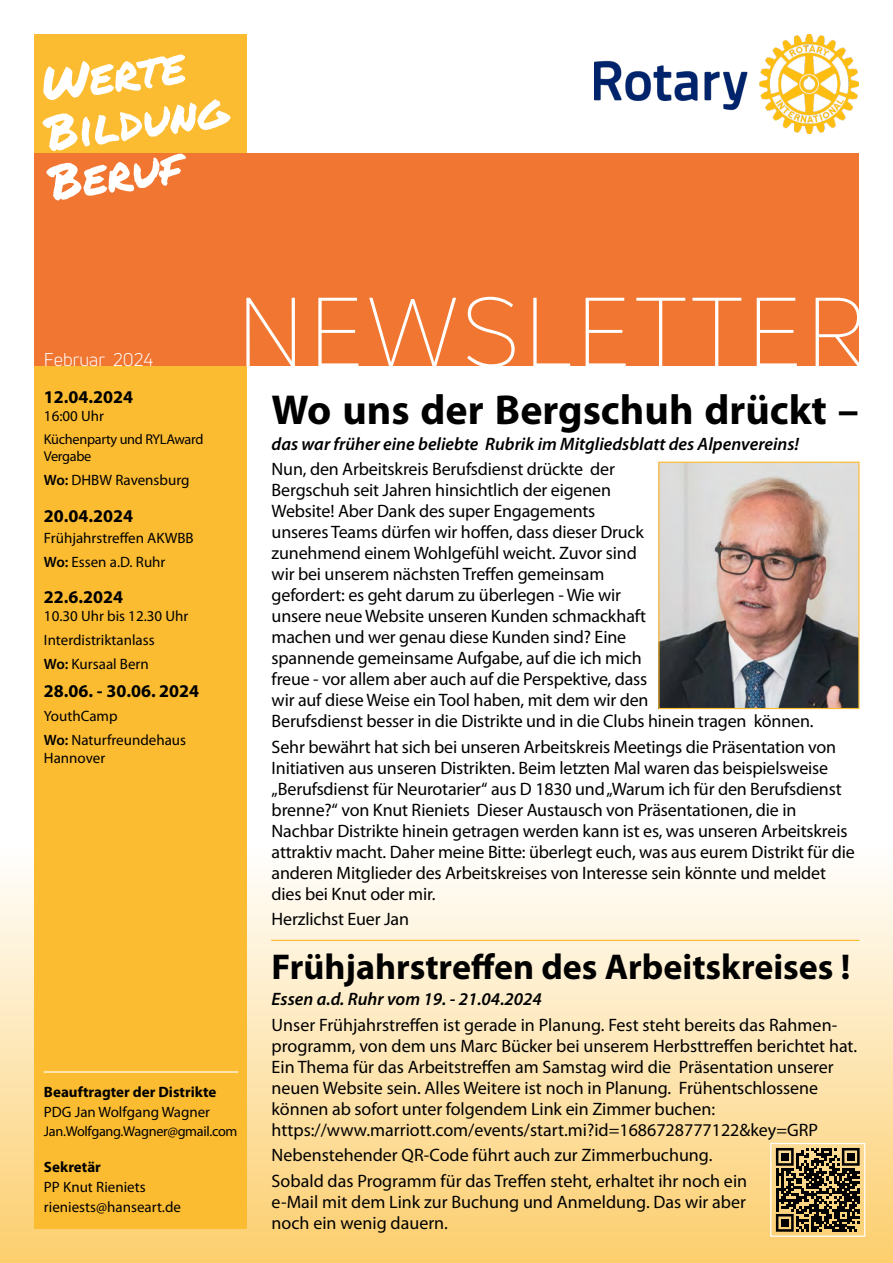
<style>
.page{position:relative;width:893px;height:1263px;background:#fff}
.page>*{position:absolute;margin:0;border:0;box-sizing:border-box;transform-origin:0 0}
.t1{font:300 96px "Uni Neue";letter-spacing:.05em;color:#fff}
.t2{font:48px "Permanent Marker";color:#fff}
.t3{font:700 42px "Myriad Pro";color:#000}
.t4{font:700 36px "Myriad Pro";color:#000}
.t5{font:18px "Myriad Pro";letter-spacing:-.01em;color:#000}
.t6{font:italic 600 18px "Myriad Pro";color:#000}
.t7{font:700 18px "Myriad Pro";color:#000}
.t8{font:18px "Uni Neue";color:#fff}
.t9{font:15px "Myriad Pro";color:#000}
.t10{font:700 15px "Myriad Pro";color:#000}
.t11{font:14.25px "Myriad Pro";letter-spacing:-.02em;color:#000}
.s1{font-weight:600}
</style>
<div class="page">
<div style="left:0;top:844px;width:893px;height:419px;background:linear-gradient(to bottom,#fff,#fcce6d)"></div>
<img style="left:594px;top:34px;width:265px;height:99px">
<div style="left:34px;top:34px;width:213px;height:1195px;background:#fcbc32"></div>
<div style="left:34px;top:153px;width:825px;height:213px;background:#f07631"></div>
<hr style="left:44px;top:1071px;width:194px;height:1px;background:#fff">
<svg style="left:776px;top:1148px;width:84px;height:84px;background:#645535"></svg>
<div style="left:781px;top:1153px;width:8px;height:8px;background:#000"></div>
<div style="left:847px;top:1153px;width:8px;height:8px;background:#000"></div>
<div style="left:781px;top:1219px;width:8px;height:7px;background:#000"></div>
<div style="left:770px;top:1143px;width:95px;height:94px;border:1px solid #fff"></div>
<img style="left:660px;top:464px;width:197px;height:243px">
<div style="left:658px;top:462px;width:201px;height:247px;border:1px solid #fbba33"></div>
<hr style="left:272px;top:940px;width:587px;height:1px;background:#fbba33">
<p class="t2" style="left:38px;top:58px;width:146px;rotate:-8deg">Werte</p>
<p class="t2" style="left:41px;top:107px;width:185px;rotate:-8deg">Bildung</p>
<p class="t2" style="left:45px;top:156px;width:134px;rotate:-8deg">Beruf</p>
<p class="t8" style="left:44px;top:352px;width:111px">Februar 2024</p>
<p class="t7" style="left:44px;top:389px;width:91px">12.04.2024</p>
<p class="t9" style="left:44px;top:410px;width:61px">16:00 Uhr</p>
<p class="t11" style="left:44px;top:433px;width:161px">Küchenparty und RYLAward</p>
<p class="t11" style="left:44px;top:450px;width:49px">Vergabe</p>
<p class="t9" style="left:44px;top:474px;width:147px"><span class="s1">Wo:</span> DHBW Ravensburg</p>
<p class="t7" style="left:44px;top:508px;width:91px">20.04.2024</p>
<p class="t9" style="left:44px;top:531px;width:151px">Frühjahrstreffen AKWBB</p>
<p class="t9" style="left:44px;top:555px;width:123px"><span class="s1">Wo:</span> Essen a.D. Ruhr</p>
<p class="t7" style="left:44px;top:590px;width:81px">22.6.2024</p>
<p class="t9" style="left:44px;top:610px;width:146px">10.30 Uhr bis 12.30 Uhr</p>
<p class="t9" style="left:44px;top:634px;width:112px">Interdistriktanlass</p>
<p class="t9" style="left:44px;top:658px;width:106px"><span class="s1">Wo:</span> Kursaal Bern</p>
<p class="t7" style="left:44px;top:683px;width:157px">28.06. - 30.06. 2024</p>
<p class="t9" style="left:44px;top:710px;width:75px">YouthCamp</p>
<p class="t9" style="left:44px;top:734px;width:144px"><span class="s1">Wo:</span> Naturfreundehaus</p>
<p class="t9" style="left:44px;top:752px;width:63px">Hannover</p>
<p class="t10" style="left:44px;top:1085px;width:174px">Beauftragter der Distrikte</p>
<p class="t9" style="left:44px;top:1106px;width:168px">PDG Jan Wolfgang Wagner</p>
<p class="t11" style="left:44px;top:1126px;width:195px">Jan.Wolfgang.Wagner@gmail.com</p>
<p class="t10" style="left:44px;top:1160px;width:59px">Sekretär</p>
<p class="t9" style="left:44px;top:1181px;width:103px">PP Knut Rieniets</p>
<p class="t9" style="left:44px;top:1201px;width:139px">rieniests@hanseart.de</p>
<p class="t1" style="left:237px;top:294px;width:630px">NEWSLETTER</p>
<p class="t3" style="left:272px;top:392px;width:589px">Wo uns der Bergschuh drückt –</p>
<p class="t6" style="left:272px;top:436px;width:529px">das war früher eine beliebte Rubrik im Mitgliedsblatt des Alpenvereins!</p>
<p class="t5" style="left:272px;top:462px;width:345px">Nun, den Arbeitskreis Berufsdienst drückte der</p>
<p class="t5" style="left:272px;top:483px;width:341px">Bergschuh seit Jahren hinsichtlich der eigenen</p>
<p class="t5" style="left:272px;top:504px;width:325px">Website! Aber Dank des super Engagements</p>
<p class="t5" style="left:272px;top:525px;width:374px">unseres Teams dürfen wir hoffen, dass dieser Druck</p>
<p class="t5" style="left:272px;top:546px;width:367px">zunehmend einem Wohlgefühl weicht. Zuvor sind</p>
<p class="t5" style="left:272px;top:567px;width:334px">wir bei unserem nächsten Treffen gemeinsam</p>
<p class="t5" style="left:272px;top:588px;width:351px">gefordert: es geht darum zu überlegen - Wie wir</p>
<p class="t5" style="left:272px;top:609px;width:376px">unsere neue Website unseren Kunden schmackhaft</p>
<p class="t5" style="left:272px;top:630px;width:356px">machen und wer genau diese Kunden sind? Eine</p>
<p class="t5" style="left:272px;top:651px;width:372px">spannende gemeinsame Aufgabe, auf die ich mich</p>
<p class="t5" style="left:272px;top:672px;width:377px">freue - vor allem aber auch auf die Perspektive, dass</p>
<p class="t5" style="left:272px;top:693px;width:378px">wir auf diese Weise ein Tool haben, mit dem wir den</p>
<p class="t5" style="left:272px;top:714px;width:543px">Berufsdienst besser in die Distrikte und in die Clubs hinein tragen können.</p>
<p class="t5" style="left:272px;top:739px;width:566px">Sehr bewährt hat sich bei unseren Arbeitskreis Meetings die Präsentation von</p>
<p class="t5" style="left:272px;top:760px;width:558px">Initiativen aus unseren Distrikten. Beim letzten Mal waren das beispielsweise</p>
<p class="t5" style="left:272px;top:781px;width:571px">„Berufsdienst für Neurotarier“ aus D 1830 und „Warum ich für den Berufsdienst</p>
<p class="t5" style="left:272px;top:802px;width:526px">brenne?“ von Knut Rieniets Dieser Austausch von Präsentationen, die in</p>
<p class="t5" style="left:272px;top:823px;width:577px">Nachbar Distrikte hinein getragen werden kann ist es, was unseren Arbeitskreis</p>
<p class="t5" style="left:272px;top:844px;width:585px">attraktiv macht. Daher meine Bitte: überlegt euch, was aus eurem Distrikt für die</p>
<p class="t5" style="left:272px;top:865px;width:556px">anderen Mitglieder des Arbeitskreises von Interesse sein könnte und meldet</p>
<p class="t5" style="left:272px;top:886px;width:165px">dies bei Knut oder mir.</p>
<p class="t5" style="left:272px;top:912px;width:139px">Herzlichst Euer Jan</p>
<p class="t4" style="left:272px;top:952px;width:580px">Frühjahrstreffen des Arbeitskreises !</p>
<p class="t6" style="left:272px;top:992px;width:272px">Essen a.d. Ruhr vom 19. - 21.04.2024</p>
<p class="t5" style="left:272px;top:1017px;width:567px">Unser Frühjahrstreffen ist gerade in Planung. Fest steht bereits das Rahmen-</p>
<p class="t5" style="left:272px;top:1038px;width:587px">programm, von dem uns Marc Bücker bei unserem Herbsttreffen berichtet hat.</p>
<p class="t5" style="left:272px;top:1059px;width:564px">Ein Thema für das Arbeitstreffen am Samstag wird die Präsentation unserer</p>
<p class="t5" style="left:272px;top:1080px;width:548px">neuen Website sein. Alles Weitere ist noch in Planung. Frühentschlossene</p>
<p class="t5" style="left:272px;top:1101px;width:445px">können ab sofort unter folgendem Link ein Zimmer buchen:</p>
<p class="t5" style="left:272px;top:1122px;width:548px">https://www.marriott.com/events/start.mi?id=1686728777122&amp;key=GRP</p>
<p class="t5" style="left:272px;top:1148px;width:442px">Nebenstehender QR-Code führt auch zur Zimmerbuchung.</p>
<p class="t5" style="left:272px;top:1173px;width:477px">Sobald das Programm für das Treffen steht, erhaltet ihr noch ein</p>
<p class="t5" style="left:272px;top:1194px;width:476px">e-Mail mit dem Link zur Buchung und Anmeldung. Das wir aber</p>
<p class="t5" style="left:272px;top:1215px;width:178px">noch ein wenig dauern.</p>
</div>
